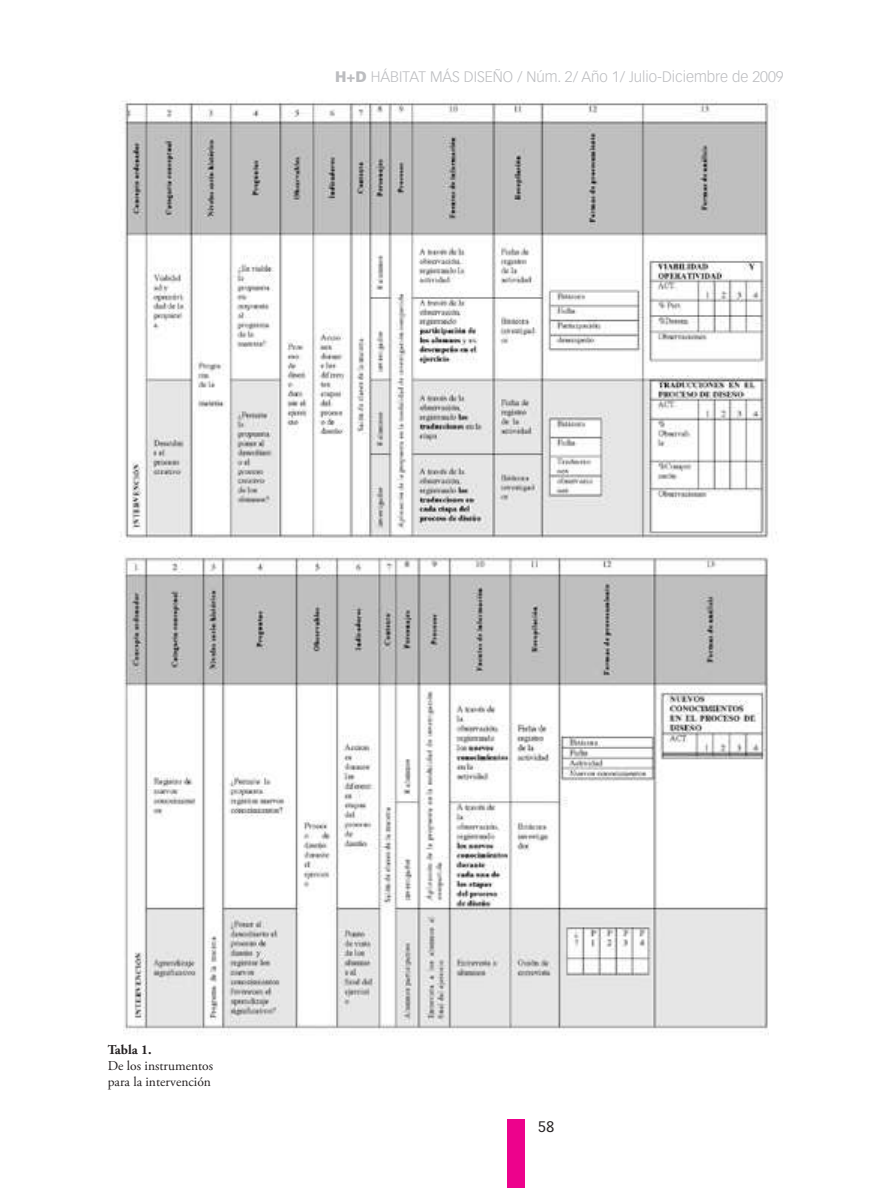
<style>
.page{position:relative;width:893px;height:1188px;background:#fff}
.page>*{position:absolute;margin:0;border:0;box-sizing:border-box;transform-origin:0 0}
.t1{font:300 15px "Vectora LH";color:#bcbdc0}
.t2{font:15px "Vectora LH";color:#231f20}
.t3{font:13.5px/16.2px "Adobe Garamond Pro";color:#231f20}
.t4{font:700 13.5px "Adobe Garamond Pro";color:#231f20}
.s1{font-weight:900}
</style>
<div class="page">
<div style="left:507px;top:1120px;width:18px;height:68px;background:#ed028c"></div>
<img style="left:119px;top:99px;width:658px;height:444px">
<img style="left:123px;top:555px;width:645px;height:480px">
<p class="t1" style="left:335px;top:68px;width:450px"><span class="s1">H+D</span> HÁBITAT MÁS DISEÑO / Núm. 2/ Año 1/ Julio-Diciembre de 2009</p>
<p class="t4" style="left:108px;top:1042px;width:45px">Tabla 1.</p>
<p class="t3" style="left:108px;top:1058px;width:107px">De los instrumentos para la intervención</p>
<p class="t2" style="left:538px;top:1117px;width:18px">58</p>
</div>
